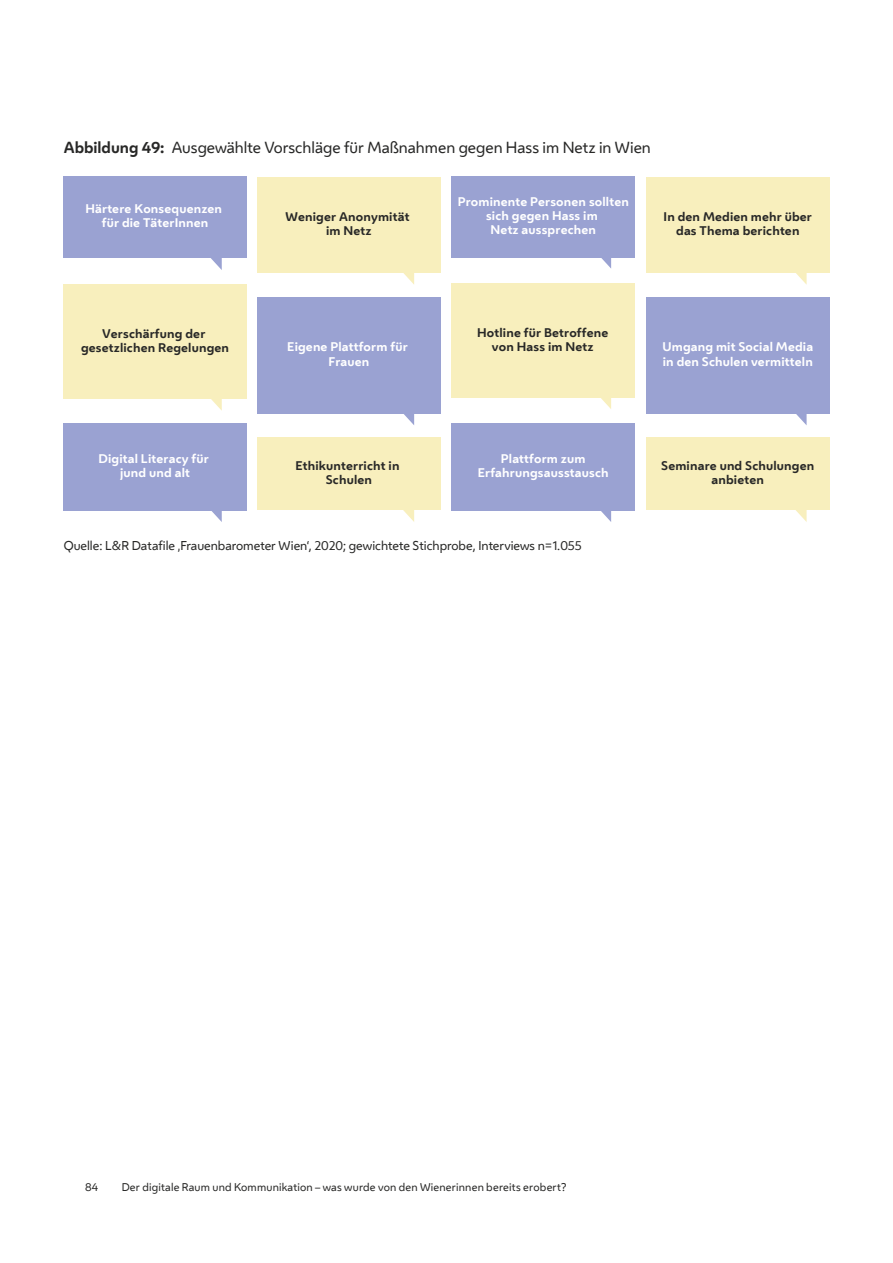
<style>
.page{position:relative;width:893px;height:1263px;background:#fff}
.page>*{position:absolute;margin:0;border:0;box-sizing:border-box;transform-origin:0 0}
.t1{font:15px "Wiener Melange";color:#282827}
.t2{font:12px "Wiener Melange";color:#282827}
.t3{font:700 11.7px/14.1px "Wiener Melange";letter-spacing:.015em;color:#fff;text-align:center;scale:1.04 1}
.t4{font:700 11.7px "Wiener Melange";letter-spacing:.015em;color:#282827;scale:1.04 1}
.t5{font:10.5px "Wiener Melange";letter-spacing:.02em;color:#282827}
.s1{font-weight:700}
</style>
<div class="page">
<div style="left:646px;top:438px;width:183px;height:72px;background:#f8efbd"></div>
<div style="left:257px;top:438px;width:183px;height:72px;background:#f8efbd"></div>
<div style="left:451px;top:283px;width:183px;height:115px;background:#f8efbd"></div>
<div style="left:64px;top:284px;width:183px;height:115px;background:#f8efbd"></div>
<div style="left:646px;top:177px;width:183px;height:96px;background:#f8efbd"></div>
<div style="left:257px;top:177px;width:183px;height:96px;background:#f8efbd"></div>
<div style="left:64px;top:176px;width:183px;height:82px;background:#9aa2d2"></div>
<div style="left:452px;top:176px;width:183px;height:82px;background:#9aa2d2"></div>
<svg style="left:211px;top:258px;width:11px;height:12px"></svg>
<svg style="left:403px;top:273px;width:11px;height:12px"></svg>
<svg style="left:796px;top:273px;width:11px;height:12px"></svg>
<svg style="left:601px;top:258px;width:10px;height:11px"></svg>
<div style="left:64px;top:423px;width:183px;height:88px;background:#9aa2d2"></div>
<svg style="left:212px;top:511px;width:10px;height:11px"></svg>
<div style="left:257px;top:297px;width:183px;height:116px;background:#9aa2d2"></div>
<svg style="left:402px;top:413px;width:12px;height:12px"></svg>
<svg style="left:211px;top:399px;width:11px;height:12px"></svg>
<svg style="left:601px;top:398px;width:10px;height:11px"></svg>
<svg style="left:403px;top:510px;width:11px;height:12px"></svg>
<svg style="left:796px;top:510px;width:11px;height:12px"></svg>
<div style="left:452px;top:423px;width:183px;height:88px;background:#9aa2d2"></div>
<svg style="left:601px;top:511px;width:10px;height:11px"></svg>
<div style="left:646px;top:297px;width:183px;height:116px;background:#9aa2d2"></div>
<svg style="left:794px;top:413px;width:13px;height:12px"></svg>
<p class="t1" style="left:64px;top:136px;width:589px"><span class="s1">Abbildung 49:</span> Ausgewählte Vorschläge für Maßnahmen gegen Hass im Netz in Wien</p>
<p class="t3" style="left:458px;top:194px;width:166px">Prominente Personen sollten sich gegen Hass im<br>Netz aussprechen</p>
<p class="t3" style="left:85px;top:201px;width:133px">Härtere Konsequenzen für die TäterInnen</p>
<p class="t4" style="left:286px;top:207px;width:121px">Weniger Anonymität</p>
<p class="t4" style="left:664px;top:207px;width:144px">In den Medien mehr über</p>
<p class="t4" style="left:326px;top:221px;width:45px">im Netz</p>
<p class="t4" style="left:676px;top:221px;width:120px">das Thema berichten</p>
<p class="t4" style="left:102px;top:324px;width:101px">Verschärfung der</p>
<p class="t4" style="left:477px;top:323px;width:128px">Hotline für Betroffene</p>
<p class="t4" style="left:81px;top:338px;width:144px">gesetzlichen Regelungen</p>
<p class="t4" style="left:492px;top:337px;width:99px">von Hass im Netz</p>
<p class="t3" style="left:287px;top:339px;width:117px">Eigene Plattform für<br>Frauen</p>
<p class="t3" style="left:662px;top:339px;width:146px;text-align:left">Umgang mit Social Media in den Schulen vermitteln</p>
<p class="t3" style="left:98px;top:451px;width:108px">Digital Literacy für jund und alt</p>
<p class="t3" style="left:478px;top:451px;width:127px">Plattform zum<br>Erfahrungsausstausch</p>
<p class="t4" style="left:295px;top:456px;width:102px">Ethikunterricht in</p>
<p class="t4" style="left:661px;top:456px;width:149px">Seminare und Schulungen</p>
<p class="t4" style="left:326px;top:470px;width:46px">Schulen</p>
<p class="t4" style="left:711px;top:470px;width:52px">anbieten</p>
<p class="t2" style="left:64px;top:536px;width:519px">Quelle: L&amp;R Datafile ‚Frauenbarometer Wien‘, 2020; gewichtete Stichprobe, Interviews n=1.055</p>
<p class="t5" style="left:85px;top:1179px;width:15px">84</p>
<p class="t5" style="left:122px;top:1179px;width:446px">Der digitale Raum und Kommunikation – was wurde von den Wienerinnen bereits erobert?</p>
</div>
